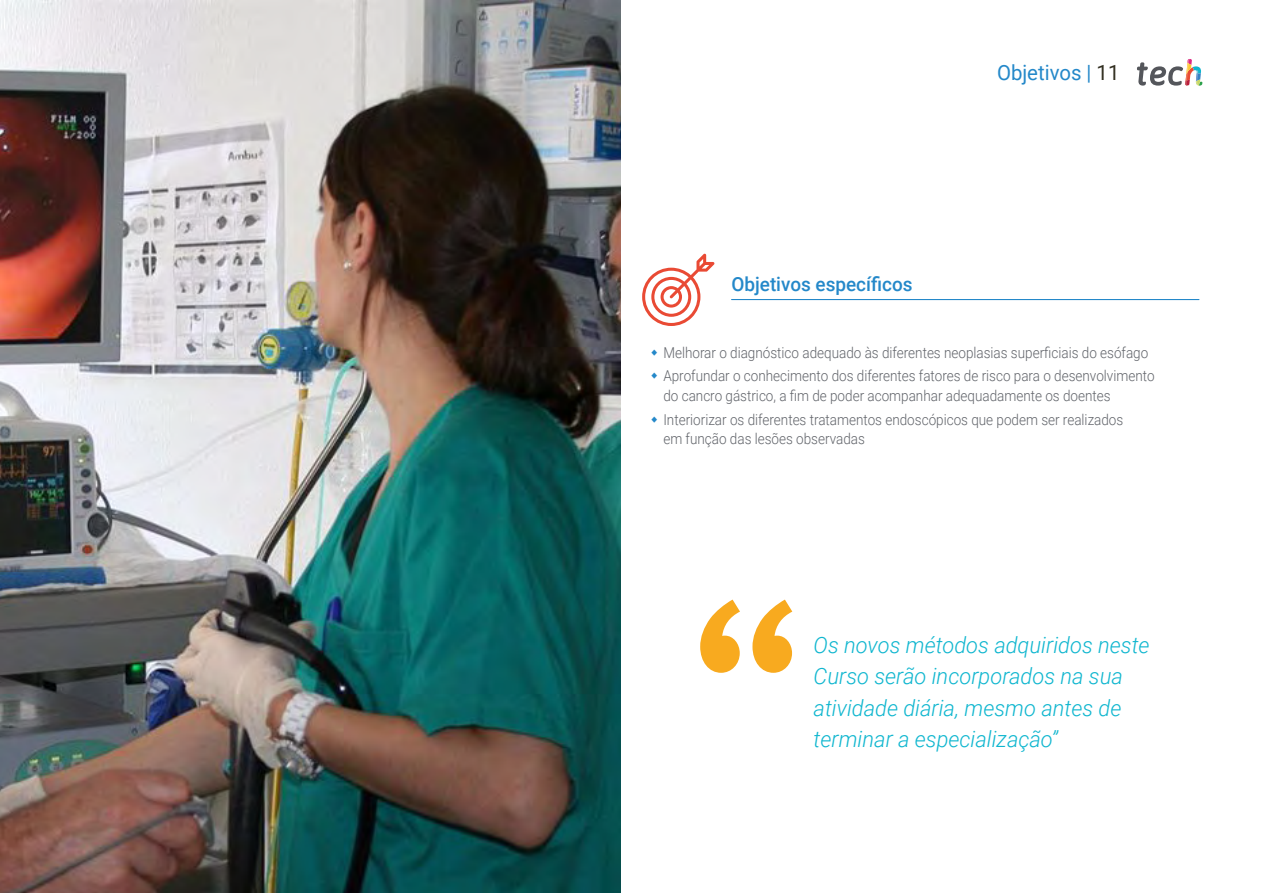
<style>
.page{position:relative;width:1263px;height:893px;background:#fff}
.page>*{position:absolute;margin:0;border:0;box-sizing:border-box;transform-origin:0 0}
.t1{font:italic 300 22.5px/31.5px "Roboto";color:#0fb6cf}
.t2{font:21px "Roboto";color:#2488c9}
.t3{font:500 19.5px "Roboto";color:#2488c9}
.t4{font:300 15px/23.7px "Roboto";color:#61646a;scale:.9 1}
.s1{color:#312e20}
</style>
<div class="page">
<img style="left:0;top:0;width:621px;height:893px">
<svg style="left:1137px;top:59px;width:65px;height:27px"></svg>
<svg style="left:642px;top:254px;width:72px;height:72px"></svg>
<hr style="left:731px;top:299px;width:468px;height:1px;background:#2488c9">
<svg style="left:700px;top:600px;width:92px;height:73px"></svg>
<h3 class="t3" style="left:731px;top:271px;width:183px">Objetivos específicos</h3>
<h2 class="t2" style="left:997px;top:57px;width:124px">Objetivos | <span class="s1">11</span></h2>
<p class="t4" style="left:663px;top:340px;width:547px">Melhorar o diagnóstico adequado às diferentes neoplasias superficiais do esófago<br>Aprofundar o conhecimento dos diferentes fatores de risco para o desenvolvimento</p>
<p class="t4" style="left:663px;top:383px;width:513px">do cancro gástrico, a fim de poder acompanhar adequadamente os doentes<br>Interiorizar os diferentes tratamentos endoscópicos que podem ser realizados</p>
<p class="t4" style="left:663px;top:426px;width:226px">em função das lesões observadas</p>
<h1 class="t1" style="left:813px;top:628px;width:338px">Os novos métodos adquiridos neste<br>Curso serão incorporados na sua atividade diária, mesmo antes de terminar a especialização”</h1>
</div>
